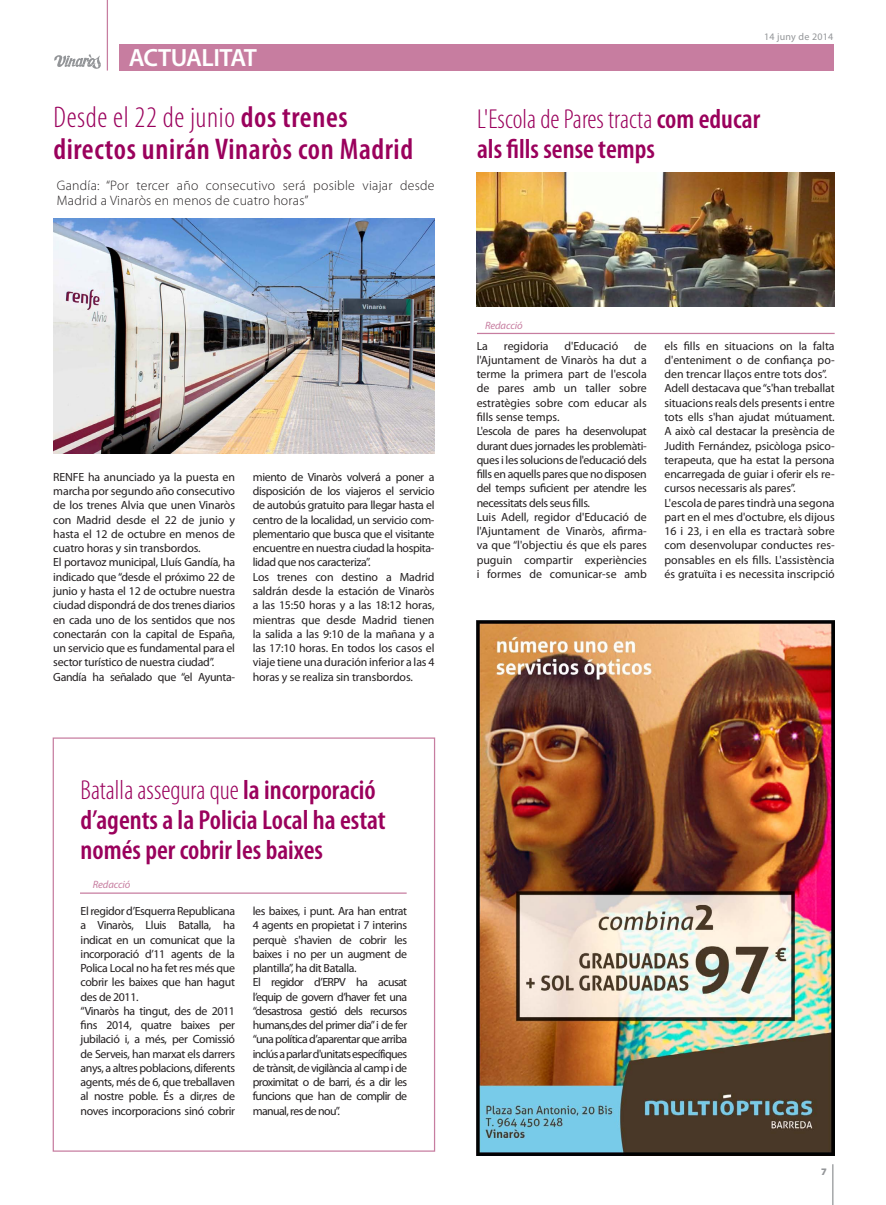
<style>
.page{position:relative;width:886px;height:1205px;background:#fff}
.page>*{position:absolute;margin:0;border:0;box-sizing:border-box;transform-origin:0 0}
.t1{font:600 condensed 30px/32.5px "Myriad Pro";letter-spacing:.02em;color:#9a015c}
.t2{font:600 condensed 27.5px/30px "Myriad Pro";color:#9a015c}
.t3{font:600 25px "Myriad Pro";letter-spacing:-.02em;color:#fff}
.t4{font:300 13.75px/15px "Myriad Pro";letter-spacing:.02em;color:#231f20}
.t5{font:11.88px/14.2px "Myriad Pro";letter-spacing:-.02em;color:#231f20}
.t6{font:11.88px/14.2px "Myriad Pro";letter-spacing:-.05em;color:#231f20}
.t7{font:11.88px "Myriad Pro";color:#231f20}
.t8{font:italic 10.62px "Myriad Pro";letter-spacing:-.01em;color:#c77da0}
.t9{font:10px "Myriad Pro";letter-spacing:.025em;color:#939598}
.t10{font:900 10px "Myriad Pro";color:#939598}
.s1{font-weight:300}
</style>
<div class="page">
<hr style="left:832px;top:1164px;width:1px;height:41px;background:#939598">
<div style="left:53px;top:737px;width:382px;height:414px;border:1px solid #c77da0"></div>
<img style="left:477px;top:620px;width:357px;height:535px">
<svg style="left:54px;top:54px;width:47px;height:15px"></svg>
<div style="left:119px;top:44px;width:714px;height:27px;background:#c77da0"></div>
<hr style="left:107px;top:0;width:1px;height:71px;background:#c77da0">
<hr style="left:477px;top:333px;width:358px;height:1px;background:#c77da0">
<img style="left:53px;top:219px;width:381px;height:234px">
<img style="left:477px;top:172px;width:358px;height:135px">
<hr style="left:80px;top:892px;width:327px;height:2px;background:#c77da0">
<h3 class="t3" style="left:129px;top:42px;width:130px">ACTUALITAT</h3>
<h1 class="t1" style="left:53px;top:100px;width:361px"><span class="s1">Desde el 22 de junio</span> dos trenes directos unirán Vinaròs con Madrid</h1>
<p class="t4" style="left:57px;top:178px;width:379px">Gandía: “Por tercer año consecutivo será posible viajar desde<br>Madrid a Vinaròs en menos de cuatro horas”</p>
<p class="t9" style="left:764px;top:30px;width:71px">14 juny de 2014</p>
<h2 class="t2" style="left:477px;top:104px;width:285px"><span class="s1">L'Escola de Pares tracta</span> com educar als fills sense temps</h2>
<p class="t5" style="left:53px;top:470px;width:183px">RENFE ha anunciado ya la puesta en marcha por segundo año consecutivo de los trenes Alvia que unen Vinaròs con Madrid desde el 22 de junio y hasta el 12 de octubre en menos de cuatro horas y sin transbordos.<br>El portavoz municipal, Lluís Gandía, ha indicado que “desde el próximo 22 de junio y hasta el 12 de octubre nuestra ciudad dispondrá de dos trenes diarios en cada uno de los sentidos que nos conectarán con la capital de España, un servicio que es fundamental para el sector turístico de nuestra ciudad”.<br>Gandía ha señalado que “el Ayunta-</p>
<p class="t5" style="left:253px;top:470px;width:183px">miento de Vinaròs volverá a poner a disposición de los viajeros el servicio de autobús gratuito para llegar hasta el centro de la localidad, un servicio com&shy;plementario que busca que el visitante encuentre en nuestra ciudad la hospita&shy;lidad que nos caracteriza”.<br>Los trenes con destino a Madrid saldrán desde la estación de Vinaròs a las 15:50 horas y a las 18:12 horas, mientras que desde Madrid tienen la salida a las 9:10 de la mañana y a las 17:10 horas. En todos los casos el viaje tiene una duración inferior a las 4 horas y se realiza sin transbordos.</p>
<h2 class="t2" style="left:81px;top:775px;width:307px"><span class="s1">Batalla assegura que</span> la incorporació d’agents a la Policia Local ha estat només per cobrir les baixes</h2>
<p class="t8" style="left:93px;top:878px;width:39px">Redacció</p>
<p class="t5" style="left:81px;top:904px;width:156px">El regidor d’Esquerra Republicana a Vinaròs, Lluis Batalla, ha indicat en un comunicat que la incorporació d’11 agents de la<br>Polica Local no ha fet res més que cobrir les baixes que han hagut des de 2011.<br>“Vinaròs ha tingut, des de 2011 fins 2014, quatre baixes per jubilació i, a més, per Comissió de Serveis, han marxat els darrers anys, a altres poblacions, diferents agents, més de 6, que treballaven al nostre poble. És a dir,res de noves incorporacions sinó cobrir</p>
<p class="t6" style="left:253px;top:904px;width:156px">les baixes, i punt. Ara han entrat<br>4 agents en propietat i 7 interins perquè s'havien de cobrir les baixes i no per un augment de plantilla”, ha dit Batalla.<br>El regidor d’ERPV ha acusat l’equip de govern d’haver fet una “desastrosa gestió dels recursos humans,des del primer dia” i de fer “una política d’aparentar que arriba inclús a parlar d'unitats específiques de trànsit, de vigilància al camp i de proximitat o de barri, és a dir les funcions que han de complir de manual, res de nou”.</p>
<p class="t8" style="left:485px;top:318px;width:39px">Redacció</p>
<p class="t5" style="left:477px;top:338px;width:172px;text-indent:157px">de l'Ajuntament de Vinaròs ha dut a terme la primera part de l'escola de pares amb un taller sobre estratègies sobre com educar als fills sense temps.<br>L'escola de pares ha desenvolupat durant dues jornades les problemàti&shy;ques i les solucions de l'educació dels fills en aquells pares que no disposen del temps suficient per atendre les necessitats dels seus fills.<br>Luis Adell, regidor d'Educació de l'Ajuntament de Vinaròs, afirma&shy;va que “l'objectiu és que els pares puguin compartir experiències i formes de comunicar-se amb</p>
<p class="t5" style="left:664px;top:338px;width:172px">els fills en situacions on la falta d'enteniment o de confiança po&shy;den trencar llaços entre tots dos”.<br>Adell destacava que “s'han treballat situacions reals dels presents i entre tots ells s'han ajudat mútuament.<br>A això cal destacar la presència de Judith Fernández, psicòloga psico&shy;terapeuta, que ha estat la persona encarregada de guiar i oferir els re&shy;cursos necessaris als pares”.<br>L'escola de pares tindrà una segona part en el mes d'octubre, els dijous 16 i 23, i en ella es tractarà sobre com desenvolupar conductes res&shy;ponsables en els fills. L'assistència és gratuïta i es necessita inscripció</p>
<p class="t5" style="left:477px;top:338px;width:13px">La</p>
<p class="t7" style="left:504px;top:338px;width:46px">regidoria</p>
<p class="t7" style="left:564px;top:338px;width:55px">d'Educació</p>
<p class="t10" style="left:821px;top:1165px;width:7px">7</p>
</div>
